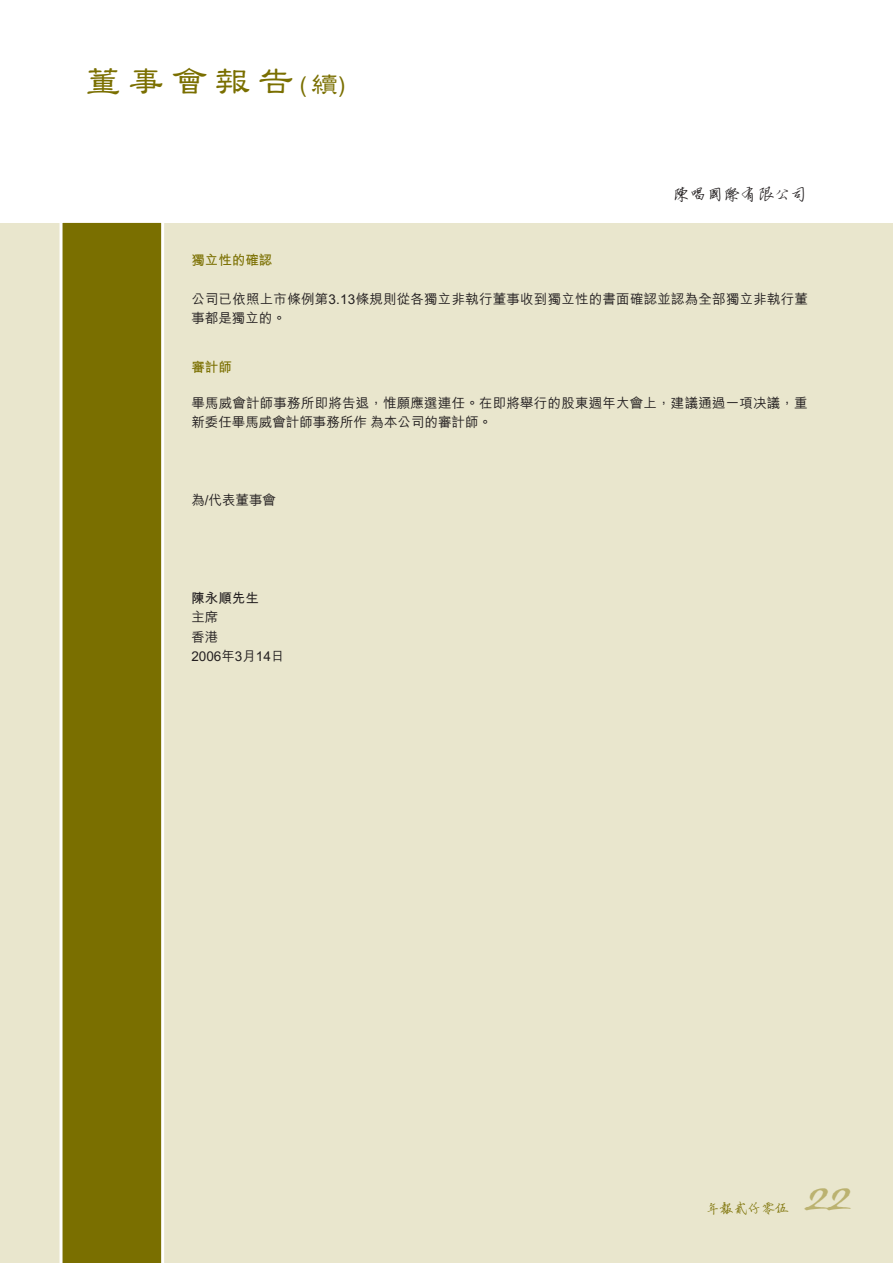
<style>
.page{position:relative;width:893px;height:1263px;background:#fff}
.page>*{position:absolute;margin:0;border:0;box-sizing:border-box;transform-origin:0 0}
.t1{font:45px "Banshee";color:#bbb270}
.t2{font:36px "DF Li Shu Md HK BF";letter-spacing:.2em;color:#7a6f00}
.t3{font:16.5px "FZYBXSFW GB1 0";letter-spacing:.025em;color:#231f20}
.t4{font:13.5px/19.5px "M Hei Medium HKSCS";letter-spacing:.015em;color:#231f20}
.t5{font:13.5px "M Hei Bold HKSCS";color:#7a6f00}
.t6{font:13.5px "FZYBXSFW GB1 0";letter-spacing:.025em;color:#7a6f00}
.t7{font:13.5px "M Hei Bold HKSCS";color:#231f20}
.s1{font-size:27px}
</style>
<div class="page">
<div style="left:0;top:223px;width:893px;height:1040px;background:#e9e6cd"></div>
<div style="left:60px;top:222px;width:104px;height:1041px;background:#7a6f00"></div>
<h2 class="t2" style="left:85px;top:63px;width:265px">董事會報告<span class="s1">(續)</span></h2>
<p class="t3" style="left:673px;top:186px;width:136px">陈唱国际有限公司</p>
<p class="t5" style="left:191px;top:250px;width:82px">獨立性的確認</p>
<p class="t4" style="left:191px;top:288px;width:618px">公司已依照上市條例第3.13條規則從各獨立非執行董事收到獨立性的書面確認並認為全部獨立非執行董事都是獨立的。</p>
<p class="t5" style="left:191px;top:357px;width:42px">審計師</p>
<p class="t4" style="left:191px;top:392px;width:618px">畢馬威會計師事務所即將告退，惟願應選連任。在即將舉行的股東週年大會上，建議通過一項决議，重新委任畢馬威會計師事務所作 為本公司的審計師。</p>
<p class="t4" style="left:191px;top:489px;width:86px">為/代表董事會</p>
<p class="t7" style="left:191px;top:588px;width:69px">陳永順先生</p>
<p class="t4" style="left:191px;top:606px;width:95px">主席<br>香港<br>2006年3月14日</p>
<p class="t6" style="left:706px;top:1201px;width:84px">年报贰仟零伍</p>
<h1 class="t1" style="left:806px;top:1167px;width:46px">22</h1>
</div>
